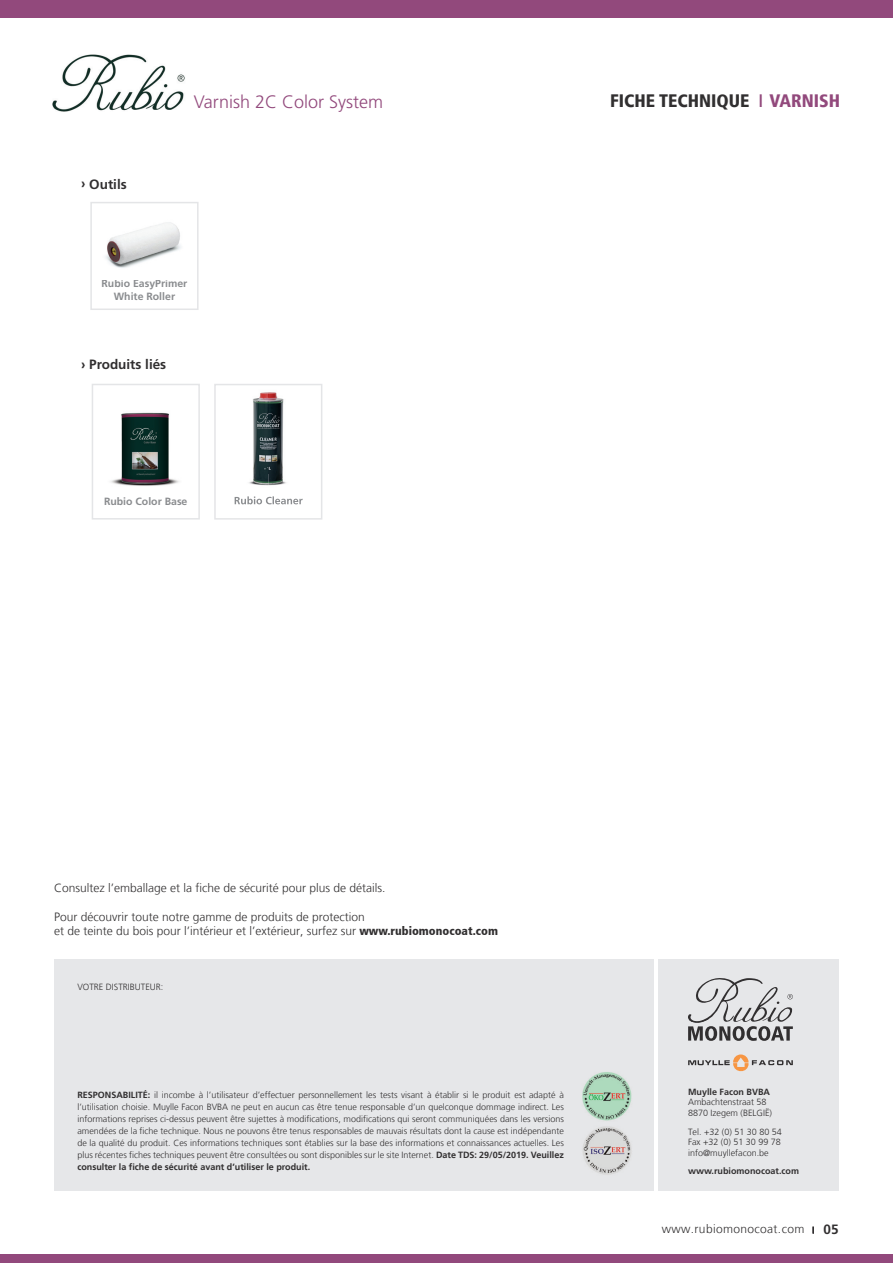
<style>
.page{position:relative;width:893px;height:1263px;background:#fff}
.page>*{position:absolute;margin:0;border:0;box-sizing:border-box;transform-origin:0 0}
.t1{font:900 condensed 18px "Frutiger 77";color:#312f30}
.t2{font:300 18px "Frutiger LT Std";color:#92497c}
.t3{font:700 13.5px "Frutiger LT Std";color:#312f30}
.t4{font:300 12px/14.4px "Frutiger LT";color:#312f30}
.t5{font:300 12px "Frutiger LT";letter-spacing:.03em;color:#312f30}
.t6{font:700 10.5px/12.6px "Frutiger LT Std";color:#8a8c8f;text-align:center}
.t7{font:300 9px/12px "Frutiger LT";color:#312f30;text-align:justify}
.t8{font:700 9px "Frutiger LT Std";color:#312f30}
.s1{color:#92497c}
.s2{font-family:"Frutiger 77";font-weight:900;font-stretch:condensed}
.s3{font-family:"Frutiger LT Std";font-weight:700}
.s4{font-weight:700}
.s5{font-family:"Frutiger 65";font-weight:700;font-size:9.15px}
.s6{font-family:"Frutiger LT Std";font-weight:700;font-size:13.5px}
</style>
<div class="page">
<div style="left:0;top:0;width:893px;height:18px;background:#92497c"></div>
<div style="left:0;top:1254px;width:893px;height:9px;background:#92497c"></div>
<img style="left:52px;top:54px;width:133px;height:58px">
<div style="left:54px;top:959px;width:599px;height:232px;background:#e6e7e9"></div>
<div style="left:658px;top:959px;width:181px;height:232px;background:#e6e7e9"></div>
<img style="left:582px;top:1072px;width:50px;height:103px">
<svg style="left:688px;top:1054px;width:105px;height:18px"></svg>
<svg style="left:688px;top:978px;width:105px;height:63px"></svg>
<div style="left:90px;top:202px;width:109px;height:108px;border:2px solid #e4e5e7"></div>
<img style="left:105px;top:222px;width:76px;height:46px">
<div style="left:92px;top:384px;width:108px;height:135px;border:2px solid #e4e5e7"></div>
<img style="left:110px;top:412px;width:69px;height:74px">
<img style="left:234px;top:392px;width:67px;height:113px">
<img style="left:235px;top:496px;width:68px;height:8px">
<div style="left:214px;top:384px;width:108px;height:136px;border:2px solid #e4e5e7"></div>
<h2 class="t3" style="left:81px;top:177px;width:47px">› Outils</h2>
<h1 class="t2" style="left:194px;top:92px;width:191px">Varnish 2C Color System</h1>
<p class="t6" style="left:102px;top:277px;width:87px">Rubio EasyPrimer<br>White Roller</p>
<h2 class="t3" style="left:81px;top:357px;width:87px">› Produits liés</h2>
<p class="t6" style="left:104px;top:495px;width:85px">Rubio Color Base</p>
<h1 class="t1" style="left:610px;top:89px;width:231px">FICHE TECHNIQUE <span class="s1">I VARNISH</span></h1>
<h3 class="t4" style="left:54px;top:881px;width:333px">Consultez l’emballage et la fiche de sécurité pour plus de détails.</h3>
<h3 class="t4" style="left:54px;top:910px;width:446px">Pour découvrir toute notre gamme de produits de protection<br>et de teinte du bois pour l’intérieur et l’extérieur, surfez sur <span class="s2">www.rubiomonocoat.com</span></h3>
<p class="t7" style="left:77px;top:981px;width:88px">VOTRE DISTRIBUTEUR:</p>
<p class="t7" style="left:77px;top:1089px;width:488px"><span class="s3">RESPONSABILITÉ:</span> il incombe à l’utilisateur d’effectuer personnellement les tests visant à établir si le produit est adapté à l’utilisation choisie. Muylle Facon BVBA ne peut en aucun cas être tenue responsable d’un quelconque dommage indirect. Les informations reprises ci-dessus peuvent être sujettes à modifications, modifications qui seront communiquées dans les versions amendées de la fiche technique. Nous ne pouvons être tenus responsables de mauvais résultats dont la cause est indépendante de la qualité du produit. Ces informations techniques sont établies sur la base des informations et connaissances actuelles. Les plus récentes fiches techniques peuvent être consultées ou sont disponibles sur le site Internet. <span class="s4">Date TDS: 29/05/2019. Veuillez consulter la fiche de sécurité avant d’utiliser le produit.</span></p>
<p class="t8" style="left:688px;top:1086px;width:84px">Muylle Facon BVBA</p>
<p class="t7" style="left:688px;top:1097px;width:86px;line-height:10.8px">Ambachtenstraat 58<br>8870 Izegem (BELGIË)</p>
<p class="t7" style="left:688px;top:1126px;width:95px;line-height:10.8px">Tel. +32 (0) 51 30 80 54<br>Fax +32 (0) 51 30 99 78 info@muyllefacon.be</p>
<p class="t8" style="left:688px;top:1166px;width:113px">www.rubiomonocoat.com</p>
<h3 class="t5" style="left:662px;top:1222px;width:178px">www.rubiomonocoat.com <span class="s5">I</span> <span class="s6">05</span></h3>
</div>
